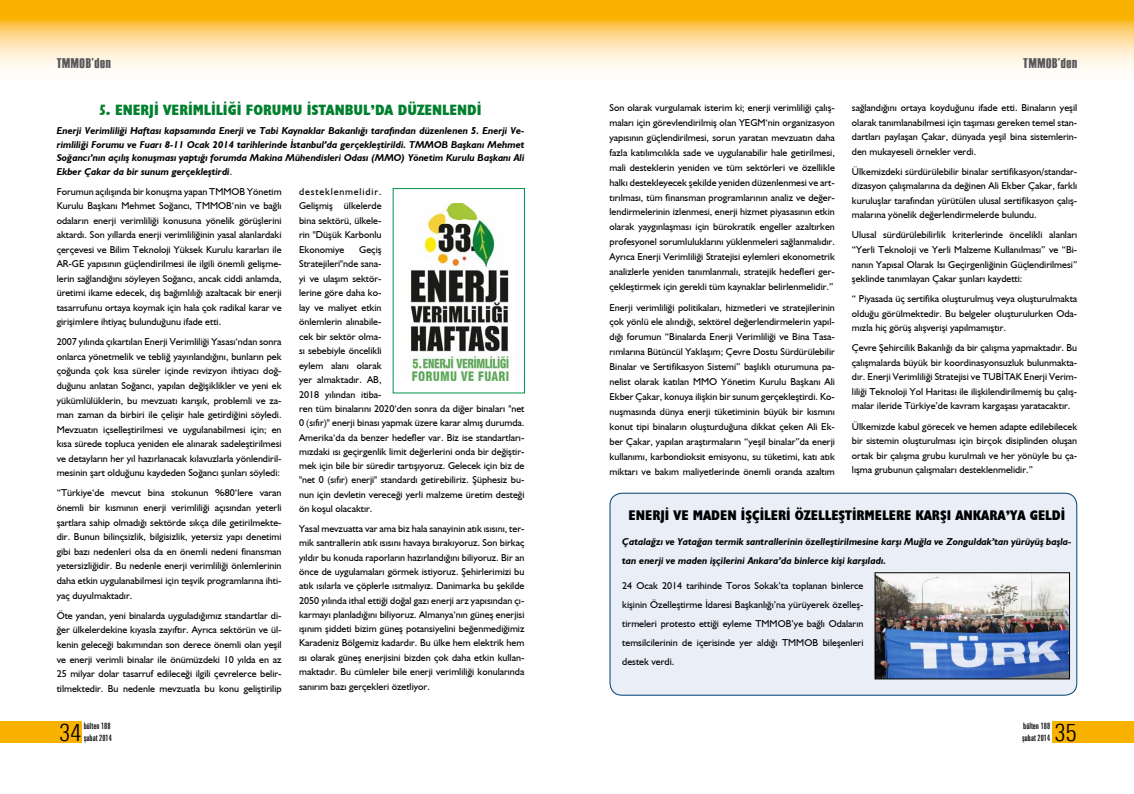
<style>
.page{position:relative;width:1134px;height:794px;background:#fff}
.page>*{position:absolute;margin:0;border:0;box-sizing:border-box;transform-origin:0 0}
.t1{font:300 condensed 24.1px "Zurich BT";color:#000}
.baslik_dar{font:700 condensed 15px "Humanist 521 BT Xtra";color:#00802e}
.baslik_dar-2{font:700 condensed 14px "Humanist 521 BT Xtra";color:#000}
.t2{font:14px "Haettenschweiler";letter-spacing:.05em;color:#58585a}
.bultenmetin{font:10px/14.5px "Humanist 521 BT";color:#000;text-align:justify}
.bultenmetin-2{font:italic 700 10px/13.5px "Humanist 521 BT";color:#000}
.t3{font:extra-condensed 9px/12px "Zurich BT";color:#000}
.s1{font-weight:400;font-style:normal}
</style>
<div class="page">
<svg style="left:0;top:0;width:1134px;height:68px"></svg>
<div style="left:1052px;top:721px;width:82px;height:22px;background:#f9b200"></div>
<div style="left:0;top:721px;width:82px;height:22px;background:#f9b200"></div>
<div style="left:610px;top:493px;width:467px;height:202px;background:#eaeef7;border-radius:12px"></div>
<div style="left:610px;top:493px;width:467px;height:202px;border:1px solid #004171;border-radius:12px"></div>
<img style="left:877px;top:574px;width:191px;height:103px">
<div style="left:875px;top:572px;width:195px;height:107px;border:1px solid #000"></div>
<img style="left:408px;top:203px;width:101px;height:178px">
<div style="left:393px;top:188px;width:132px;height:205px;border:1px solid #009149"></div>
<h3 class="t2" style="left:57px;top:54px;width:56px">TMMOB’den</h3>
<h3 class="t2" style="left:1023px;top:54px;width:56px">TMMOB’den</h3>
<p class="baslik_dar" style="left:100px;top:100px;width:383px">5. ENERJİ VERİMLİLİĞİ FORUMU İSTANBUL’DA DÜZENLENDİ</p>
<p class="bultenmetin-2" style="left:57px;top:124px;width:469px;text-align:justify">Enerji Verimliliği Haftası kapsamında Enerji ve Tabi Kaynaklar Bakanlığı tarafından düzenlenen 5. Enerji Ve&shy;rimliliği Forumu ve Fuarı 8-11 Ocak 2014 tarihlerinde İstanbul’da gerçekleştirildi. TMMOB Başkanı Mehmet Soğancı’nın açılış konuşması yaptığı forumda Makina Mühendisleri Odası (MMO) Yönetim Kurulu Başkanı Ali Ekber Çakar da bir sunum gerçekleştirdi<span class="s1">.</span></p>
<p class="bultenmetin" style="left:57px;top:184px;width:226px">Forumun açılışında bir konuşma yapan TMMOB Yönetim Kurulu Başkanı Mehmet Soğancı, TMMOB‘nin ve bağlı odaların enerji verimliliği konusuna yönelik görüşlerini aktardı. Son yıllarda enerji verimliliğinin yasal alanlardaki çerçevesi ve Bilim Teknoloji Yüksek Kurulu kararları ile AR-GE yapısının güçlendirilmesi ile ilgili önemli gelişme&shy;lerin sağlandığını söyleyen Soğancı, ancak ciddi anlamda, üretimi ikame edecek, dış bağımlılığı azaltacak bir enerji tasarrufunu ortaya koymak için hala çok radikal karar ve girişimlere ihtiyaç bulunduğunu ifade etti.</p>
<p class="bultenmetin" style="left:57px;top:334px;width:226px">2007 yılında çıkartılan Enerji Verimliliği Yasası‘ndan sonra onlarca yönetmelik ve tebliğ yayınlandığını, bunların pek çoğunda çok kısa süreler içinde revizyon ihtiyacı doğ&shy;duğunu anlatan Soğancı, yapılan değişiklikler ve yeni ek yükümlülüklerin, bu mevzuatı karışık, problemli ve za&shy;man zaman da birbiri ile çelişir hale getirdiğini söyledi.<br>Mevzuatın içselleştirilmesi ve uygulanabilmesi için; en kısa sürede topluca yeniden ele alınarak sadeleştirilmesi ve detayların her yıl hazırlanacak kılavuzlarla yönlendiril&shy;mesinin şart olduğunu kaydeden Soğancı şunları söyledi:</p>
<p class="bultenmetin" style="left:57px;top:485px;width:226px">“Türkiye‘de mevcut bina stokunun %80‘lere varan önemli bir kısmının enerji verimliliği açısından yeterli şartlara sahip olmadığı sektörde sıkça dile getirilmekte&shy;dir. Bunun bilinçsizlik, bilgisizlik, yetersiz yapı denetimi gibi bazı nedenleri olsa da en önemli nedeni finansman yetersizliğidir. Bu nedenle enerji verimliliği önlemlerinin daha etkin uygulanabilmesi için teşvik programlarına ihti&shy;yaç duyulmaktadır.</p>
<p class="bultenmetin" style="left:57px;top:608px;width:226px">Öte yandan, yeni binalarda uyguladığımız standartlar di&shy;ğer ülkelerdekine kıyasla zayıftır. Ayrıca sektörün ve ül&shy;kenin geleceği bakımından son derece önemli olan yeşil ve enerji verimli binalar ile önümüzdeki 10 yılda en az 25 milyar dolar tasarruf edileceği ilgili çevrelerce belir&shy;tilmektedir. Bu nedenle mevzuatla bu konu geliştirilip</p>
<p class="bultenmetin" style="left:299px;top:184px;width:84px">desteklenmelidir.<br>Gelişmiş ülkelerde bina sektörü, ülkele&shy;rin "Düşük Karbonlu Ekonomiye</p>
<p class="bultenmetin" style="left:299px;top:242px;width:227px;text-align:left;text-indent:60px">Geçiş<br>Stratejileri"nde sana-<br>yi ve ulaşım sektör-<br>lerine göre daha ko-<br>lay ve maliyet etkin<br>önlemlerin alınabile-<br>cek bir sektör olma-<br>sı sebebiyle öncelikli<br>eylem alanı olarak<br>yer almaktadır. AB,<br>2018 yılından itiba-<br>ren tüm binalarını 2020‘den sonra da diğer binaları "net 0 (sıfır)" enerji binası yapmak üzere karar almış durumda.<br>Amerika‘da da benzer hedefler var. Biz ise standartları&shy;mızdaki ısı geçirgenlik limit değerlerini onda bir değiştir&shy;mek için bile bir süredir tartışıyoruz. Gelecek için biz de "net 0 (sıfır) enerji" standardı getirebiliriz. Şüphesiz bu&shy;nun için devletin vereceği yerli malzeme üretim desteği ön koşul olacaktır.</p>
<p class="bultenmetin" style="left:299px;top:521px;width:227px">Yasal mevzuatta var ama biz hala sanayinin atık ısısını, ter&shy;mik santrallerin atık ısısını havaya bırakıyoruz. Son birkaç yıldır bu konuda raporların hazırlandığını biliyoruz. Bir an önce de uygulamaları görmek istiyoruz. Şehirlerimizi bu atık ısılarla ve çöplerle ısıtmalıyız. Danimarka bu şekilde 2050 yılında ithal ettiği doğal gazı enerji arz yapısından çı&shy;karmayı planladığını biliyoruz. Almanya‘nın güneş enerjisi ışınım şiddeti bizim güneş potansiyelini beğenmediğimiz Karadeniz Bölgemiz kadardır. Bu ülke hem elektrik hem ısı olarak güneş enerjisini bizden çok daha etkin kullan&shy;maktadır. Bu cümleler bile enerji verimliliği konularında sanırım bazı gerçekleri özetliyor.</p>
<p class="bultenmetin" style="left:609px;top:100px;width:227px;line-height:14.9px">Son olarak vurgulamak isterim ki; enerji verimliliği çalış&shy;maları için görevlendirilmiş olan YEGM‘nin organizasyon yapısının güçlendirilmesi, sorun yaratan mevzuatın daha fazla katılımcılıkla sade ve uygulanabilir hale getirilmesi, mali desteklerin yeniden ve tüm sektörleri ve özellikle halkı destekleyecek şekilde yeniden düzenlenmesi ve art&shy;tırılması, tüm finansman programlarının analiz ve değer&shy;lendirmelerinin izlenmesi, enerji hizmet piyasasının etkin olarak yaygınlaşması için bürokratik engeller azaltırken profesyonel sorumluluklarını yüklenmeleri sağlanmalıdır.<br>Ayrıca Enerji Verimliliği Stratejisi eylemleri ekonometrik analizlerle yeniden tanımlanmalı, stratejik hedefleri ger&shy;çekleştirmek için gerekli tüm kaynaklar belirlenmelidir.”</p>
<p class="bultenmetin" style="left:609px;top:299px;width:227px;line-height:14.9px">Enerji verimliliği politikaları, hizmetleri ve stratejilerinin çok yönlü ele alındığı, sektörel değerlendirmelerin yapıl&shy;dığı forumun “Binalarda Enerji Verimliliği ve Bina Tasa&shy;rımlarına Bütüncül Yaklaşım; Çevre Dostu Sürdürülebilir Binalar ve Sertifikasyon Sistemi” başlıklı oturumuna pa&shy;nelist olarak katılan MMO Yönetim Kurulu Başkanı Ali Ekber Çakar, konuya ilişkin bir sunum gerçekleştirdi. Ko&shy;nuşmasında dünya enerji tüketiminin büyük bir kısmını konut tipi binaların oluşturduğuna dikkat çeken Ali Ek&shy;ber Çakar, yapılan araştırmaların “yeşil binalar”da enerji kullanımı, karbondioksit emisyonu, su tüketimi, katı atık miktarı ve bakım maliyetlerinde önemli oranda azaltım</p>
<p class="bultenmetin" style="left:852px;top:100px;width:227px">sağlandığını ortaya koyduğunu ifade etti. Binaların yeşil olarak tanımlanabilmesi için taşıması gereken temel stan&shy;dartları paylaşan Çakar, dünyada yeşil bina sistemlerin&shy;den mukayeseli örnekler verdi.</p>
<p class="bultenmetin" style="left:852px;top:164px;width:227px">Ülkemizdeki sürdürülebilir binalar sertifikasyon/standar&shy;dizasyon çalışmalarına da değinen Ali Ekber Çakar, farklı kuruluşlar tarafından yürütülen ulusal sertifikasyon çalış&shy;malarına yönelik değerlendirmelerde bulundu.</p>
<p class="bultenmetin" style="left:852px;top:228px;width:227px">Ulusal sürdürülebilirlik kriterlerinde öncelikli alanları “Yerli Teknoloji ve Yerli Malzeme Kullanılması” ve “Bi&shy;nanın Yapısal Olarak Isı Geçirgenliğinin Güçlendirilmesi” şeklinde tanımlayan Çakar şunları kaydetti:</p>
<p class="bultenmetin" style="left:852px;top:291px;width:227px">“ Piyasada üç sertifika oluşturulmuş veya oluşturulmakta olduğu görülmektedir. Bu belgeler oluşturulurken Oda&shy;mızla hiç görüş alışverişi yapılmamıştır.</p>
<p class="bultenmetin" style="left:852px;top:340px;width:227px">Çevre Şehircilik Bakanlığı da bir çalışma yapmaktadır. Bu çalışmalarda büyük bir koordinasyonsuzluk bulunmakta&shy;dır. Enerji Verimliliği Stratejisi ve TUBİTAK Enerji Verim&shy;liliği Teknoloji Yol Haritası ile ilişkilendirilmemiş bu çalış&shy;malar ileride Türkiye’de kavram kargaşası yaratacaktır.</p>
<p class="bultenmetin" style="left:852px;top:419px;width:227px">Ülkemizde kabul görecek ve hemen adapte edilebilecek bir sistemin oluşturulması için birçok disiplinden oluşan ortak bir çalışma grubu kurulmalı ve her yönüyle bu ça&shy;lışma grubunun çalışmaları desteklenmelidir.”</p>
<p class="baslik_dar-2" style="left:629px;top:507px;width:438px">ENERJİ VE MADEN İŞÇİLERİ ÖZELLEŞTİRMELERE KARŞI ANKARA’YA GELDİ</p>
<p class="bultenmetin-2" style="left:622px;top:532px;width:451px;line-height:19px">Çatalağzı ve Yatağan termik santrallerinin özelleştirilmesine karşı Muğla ve Zonguldak’tan yürüyüş başla&shy;tan enerji ve maden işçilerini Ankara’da binlerce kişi karşıladı.</p>
<p class="bultenmetin" style="left:622px;top:575px;width:243px;line-height:19px">24 Ocak 2014 tarihinde Toros Sokak’ta toplanan binlerce kişinin Özelleştirme İdaresi Başkanlığı’na yürüyerek özelleş&shy;tirmeleri protesto ettiği eyleme TMMOB’ye bağlı Odaların temsilcilerinin de içerisinde yer aldığı TMMOB bileşenleri destek verdi.</p>
<p class="t3" style="left:84px;top:720px;width:30px">bülten 188 şubat 2014</p>
<p class="t3" style="left:1023px;top:720px;width:28px">bülten 188</p>
<p class="t1" style="left:59px;top:718px;width:24px">34</p>
<p class="t3" style="left:1022px;top:732px;width:30px">şubat 2014</p>
<h1 class="t1" style="left:1055px;top:718px;width:24px">35</h1>
</div>
